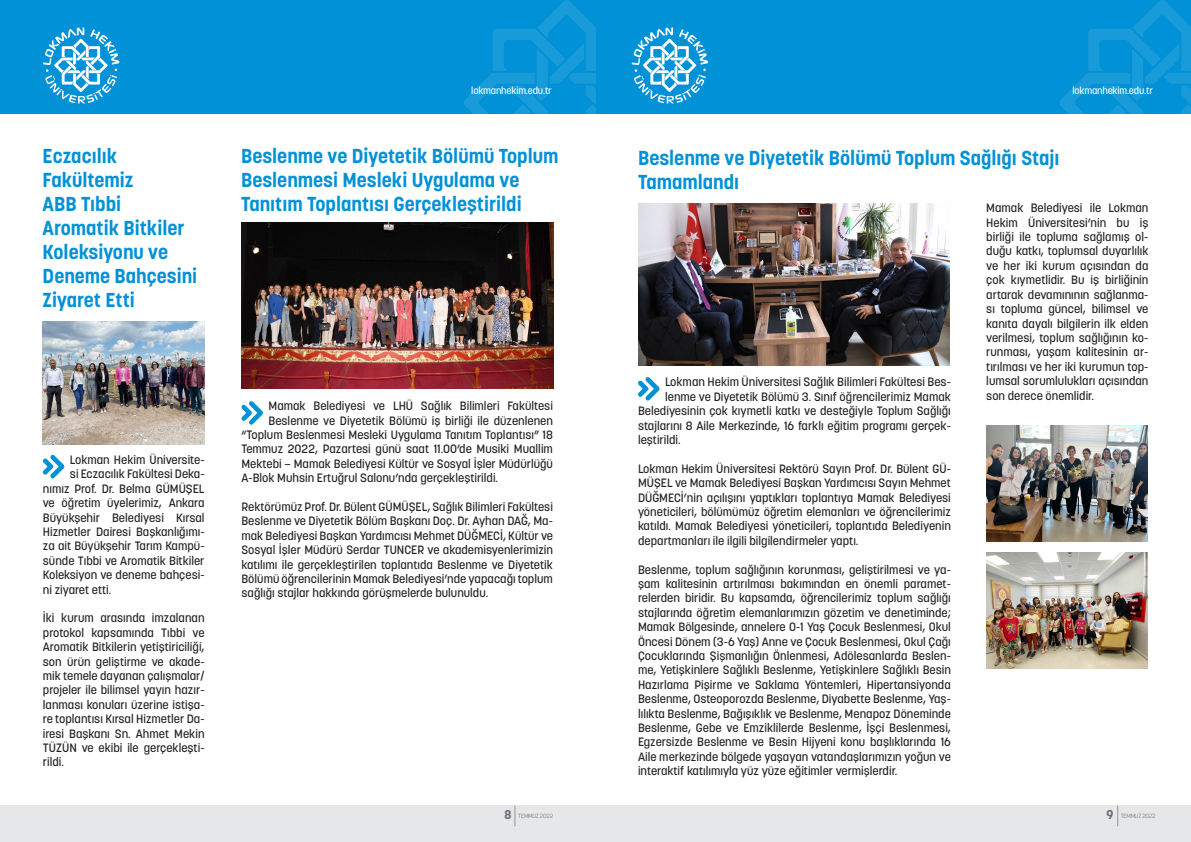
<style>
.page{position:relative;width:1191px;height:842px;background:#fff}
.page>*{position:absolute;margin:0;border:0;box-sizing:border-box;transform-origin:0 0}
.t1{font:700 20px/24px "Korolev";color:#0091d6}
.t2{font:500 12px/14.4px "Korolev";color:#231f20;text-align:justify}
.t3{font:500 10px "Korolev";letter-spacing:-.02em;color:#fff}
.t4{font:300 5.9px "Korolev";letter-spacing:-.03em;color:#6c6d70}
.s1{font-weight:700;font-size:12.8px}
.s2{font-size:6px}
</style>
<div class="page">
<div style="left:0;top:806px;width:1191px;height:36px;background:#e6e7e9"></div>
<div style="left:595px;top:0;width:596px;height:113px;background:#0091d6"></div>
<svg style="left:1059px;top:0;width:132px;height:113px"></svg>
<div style="left:0;top:0;width:595px;height:113px;background:#0091d6"></div>
<svg style="left:464px;top:0;width:131px;height:113px"></svg>
<svg style="left:514px;top:806px;width:1px;height:20px"></svg>
<svg style="left:1117px;top:806px;width:1px;height:20px"></svg>
<svg style="left:43px;top:28px;width:76px;height:76px"></svg>
<svg style="left:632px;top:28px;width:76px;height:76px"></svg>
<svg style="left:638px;top:377px;width:21px;height:23px"></svg>
<svg style="left:241px;top:401px;width:22px;height:24px"></svg>
<img style="left:241px;top:223px;width:313px;height:165px">
<svg style="left:43px;top:455px;width:21px;height:23px"></svg>
<img style="left:43px;top:322px;width:162px;height:122px">
<img style="left:638px;top:203px;width:312px;height:162px">
<img style="left:986px;top:425px;width:162px;height:116px">
<img style="left:986px;top:553px;width:162px;height:116px">
<p class="t1" style="left:43px;top:144px;width:156px">Eczacılık<br>Fakültemiz<br>ABB Tıbbi<br>Aromatik Bitkiler<br>Koleksiyonu ve<br>Deneme Bahçesini<br>Ziyaret Etti</p>
<p class="t2" style="left:70px;top:452px;width:136px">Lokman Hekim Üniversite-</p>
<p class="t2" style="left:70px;top:467px;width:136px">si Eczacılık Fakültesi Deka-</p>
<p class="t2" style="left:43px;top:481px;width:163px">nımız Prof. Dr. Belma GÜMÜŞEL</p>
<p class="t2" style="left:43px;top:496px;width:163px">ve öğretim üyelerimiz, Ankara</p>
<p class="t2" style="left:43px;top:510px;width:163px">Büyükşehir Belediyesi Kırsal</p>
<p class="t2" style="left:43px;top:524px;width:163px">Hizmetler Dairesi Başkanlığımı-</p>
<p class="t2" style="left:43px;top:539px;width:163px">za ait Büyükşehir Tarım Kampü-</p>
<p class="t2" style="left:43px;top:553px;width:163px">sünde Tıbbi ve Aromatik Bitkiler</p>
<p class="t2" style="left:43px;top:568px;width:163px">Koleksiyon ve deneme bahçesi-</p>
<p class="t2" style="left:43px;top:582px;width:70px">ni ziyaret etti.</p>
<p class="t2" style="left:43px;top:611px;width:163px">İki kurum arasında imzalanan protokol kapsamında Tıbbi ve Aromatik Bitkilerin yetiştiriciliği, son ürün geliştirme ve akade&shy;mik temele dayanan çalışmalar/ projeler ile bilimsel yayın hazır&shy;lanması konuları üzerine istişa&shy;re toplantısı Kırsal Hizmetler Da&shy;iresi Başkanı Sn. Ahmet Mekin TÜZÜN ve ekibi ile gerçekleşti&shy;rildi.</p>
<p class="t3" style="left:471px;top:84px;width:82px">lokmanhekim.edu.tr</p>
<p class="t3" style="left:1072px;top:84px;width:82px">lokmanhekim.edu.tr</p>
<p class="t1" style="left:241px;top:144px;width:319px">Beslenme ve Diyetetik Bölümü Toplum<br>Beslenmesi Mesleki Uygulama ve<br>Tanıtım Toplantısı Gerçekleştirildi</p>
<p class="t2" style="left:268px;top:399px;width:286px">Mamak Belediyesi ve LHÜ Sağlık Bilimleri Fakültesi</p>
<p class="t2" style="left:268px;top:413px;width:286px">Beslenme ve Diyetetik Bölümü iş birliği ile düzenlenen</p>
<p class="t2" style="left:241px;top:428px;width:313px">“Toplum Beslenmesi Mesleki Uygulama Tanıtım Toplantısı” 18</p>
<p class="t2" style="left:241px;top:442px;width:313px">Temmuz 2022, Pazartesi günü saat 11.00’de Musiki Muallim</p>
<p class="t2" style="left:241px;top:456px;width:313px">Mektebi – Mamak Belediyesi Kültür ve Sosyal İşler Müdürlüğü</p>
<p class="t2" style="left:241px;top:471px;width:258px">A-Blok Muhsin Ertuğrul Salonu’nda gerçekleştirildi.</p>
<p class="t2" style="left:241px;top:500px;width:313px">Rektörümüz Prof. Dr. Bülent GÜMÜŞEL, Sağlık Bilimleri Fakültesi Beslenme ve Diyetetik Bölüm Başkanı Doç. Dr. Ayhan DAĞ, Ma&shy;mak Belediyesi Başkan Yardımcısı Mehmet DÜĞMECİ, Kültür ve Sosyal İşler Müdürü Serdar TUNCER ve akademisyenlerimizin katılımı ile gerçekleştirilen toplantıda Beslenme ve Diyetetik Bölümü öğrencilerinin Mamak Belediyesi’nde yapacağı toplum sağlığı stajlar hakkında görüşmelerde bulunuldu.</p>
<p class="t1" style="left:638px;top:146px;width:423px">Beslenme ve Diyetetik Bölümü Toplum Sağlığı Stajı<br>Tamamlandı</p>
<p class="t2" style="left:665px;top:375px;width:287px">Lokman Hekim Üniversitesi Sağlık Bilimleri Fakültesi Bes-</p>
<p class="t2" style="left:665px;top:389px;width:287px">lenme ve Diyetetik Bölümü 3. Sınıf öğrencilerimiz Mamak</p>
<p class="t2" style="left:638px;top:404px;width:314px">Belediyesinin çok kıymetli katkı ve desteğiyle Toplum Sağlığı</p>
<p class="t2" style="left:638px;top:418px;width:314px">stajlarını 8 Aile Merkezinde, 16 farklı eğitim programı gerçek-</p>
<p class="t2" style="left:638px;top:432px;width:44px">leştirildi.</p>
<p class="t2" style="left:638px;top:461px;width:314px">Lokman Hekim Üniversitesi Rektörü Sayın Prof. Dr. Bülent GÜ-MÜŞEL ve Mamak Belediyesi Başkan Yardımcısı Sayın Mehmet DÜĞMECİ’nin açılışını yaptıkları toplantıya Mamak Belediyesi yöneticileri, bölümümüz öğretim elemanları ve öğrencilerimiz katıldı. Mamak Belediyesi yöneticileri, toplantıda Belediyenin departmanları ile ilgili bilgilendirmeler yaptı.</p>
<p class="t2" style="left:638px;top:562px;width:314px">Beslenme, toplum sağlığının korunması, geliştirilmesi ve ya&shy;şam kalitesinin artırılması bakımından en önemli paramet&shy;relerden biridir. Bu kapsamda, öğrencilerimiz toplum sağlığı stajlarında öğretim elemanlarımızın gözetim ve denetiminde; Mamak Bölgesinde, annelere 0-1 Yaş Çocuk Beslenmesi, Okul Öncesi Dönem (3-6 Yaş) Anne ve Çocuk Beslenmesi, Okul Çağı Çocuklarında Şişmanlığın Önlenmesi, Adölesanlarda Beslen&shy;me, Yetişkinlere Sağlıklı Beslenme, Yetişkinlere Sağlıklı Besin Hazırlama Pişirme ve Saklama Yöntemleri, Hipertansiyonda Beslenme, Osteoporozda Beslenme, Diyabette Beslenme, Yaş&shy;lılıkta Beslenme, Bağışıklık ve Beslenme, Menapoz Döneminde Beslenme, Gebe ve Emziklilerde Beslenme, İşçi Beslenmesi, Egzersizde Beslenme ve Besin Hijyeni konu başlıklarında 16<br>Aile merkezinde bölgede yaşayan vatandaşlarımızın yoğun ve interaktif katılımıyla yüz yüze eğitimler vermişlerdir.</p>
<p class="t2" style="left:986px;top:201px;width:164px">Mamak Belediyesi ile Lokman Hekim Üniversitesi’nin bu iş birliği ile topluma sağlamış ol&shy;duğu katkı, toplumsal duyarlılık ve her iki kurum açısından da çok kıymetlidir. Bu iş birliğinin artarak devamınının sağlanma&shy;sı topluma güncel, bilimsel ve kanıta dayalı bilgilerin ilk elden verilmesi, toplum sağlığının ko&shy;runması, yaşam kalitesinin ar&shy;tırılması ve her iki kurumun top&shy;lumsal sorumlulukları açısından son derece önemlidir.</p>
<p class="t4" style="left:504px;top:812px;width:50px"><span class="s1">8</span> TEMMUZ <span class="s2">2022</span></p>
<p class="t4" style="left:1106px;top:812px;width:50px"><span class="s1">9</span> TEMMUZ <span class="s2">2022</span></p>
</div>
